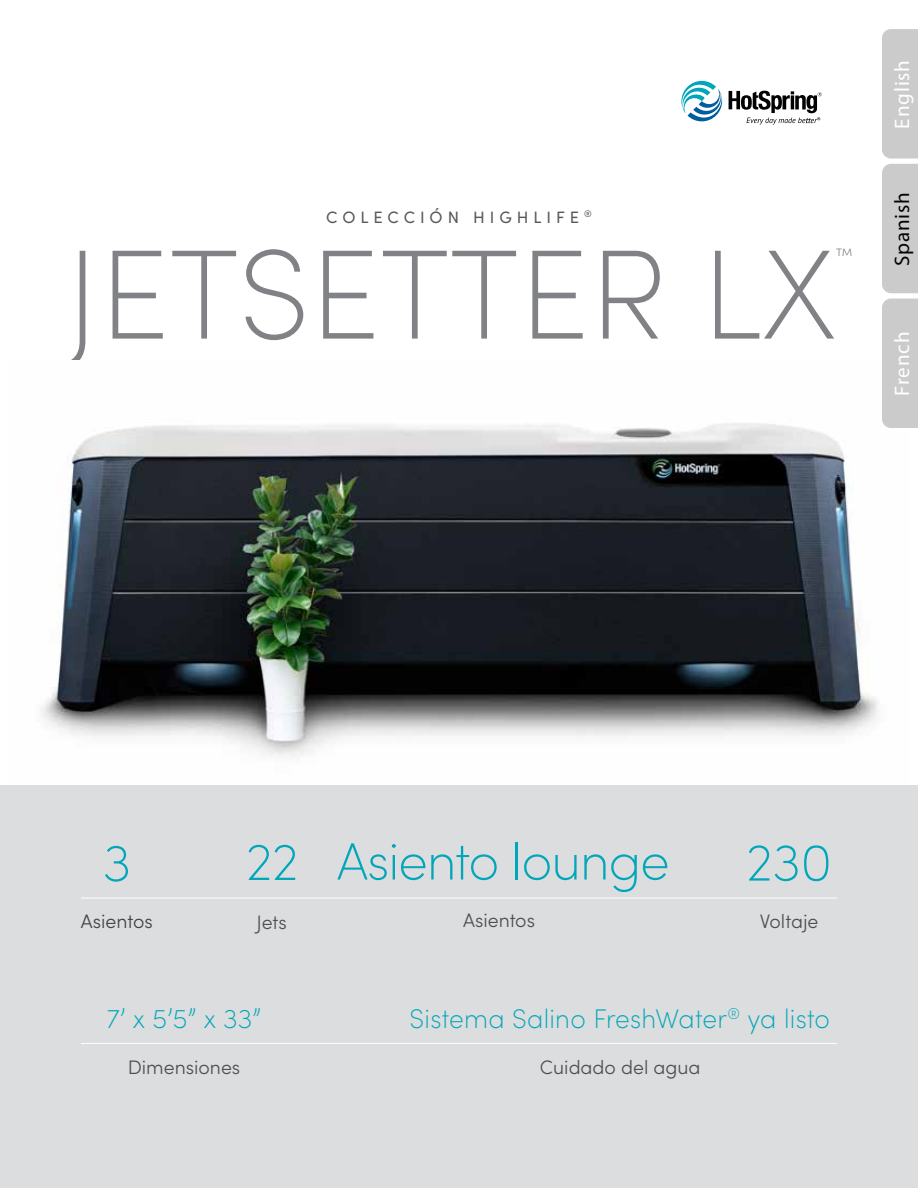
<style>
.page{position:relative;width:918px;height:1188px;background:#fff}
.page>*{position:absolute;margin:0;border:0;box-sizing:border-box;transform-origin:0 0}
.t1{font:200 127.5px "Sofia Pro";color:#808285}
.t2{font:200 52.5px "Sofia Pro";letter-spacing:-.02em;color:#00a6b9}
.t3{font:200 27px "Sofia Pro";letter-spacing:.01em;color:#00a6b9}
.t4{font:21px "Myriad Pro";letter-spacing:.04em;color:#fff}
.t5{font:21px "Myriad Pro";letter-spacing:.04em;color:#040503}
.t6{font:300 19.5px "Sofia Pro";color:#4d4d4f}
.t7{font:300 19.5px "Sofia Pro";color:#414042}
.t8{font:200 18px "Sofia Pro";color:#808285}
.t9{font:16.5px "Sofia Pro";letter-spacing:.3em;color:#58595b}
</style>
<div class="page">
<svg style="left:681px;top:80px;width:141px;height:45px"></svg>
<img style="left:41px;top:423px;width:837px;height:334px">
<div style="left:0;top:785px;width:918px;height:403px;background:#dcddde"></div>
<hr style="left:81px;top:898px;width:756px;height:1px;background:#fff">
<hr style="left:81px;top:1043px;width:756px;height:1px;background:#fff">
<div style="left:882px;top:299px;width:36px;height:129px;background:#cbcbcb"></div>
<div style="left:882px;top:29px;width:36px;height:264px;background:#cbcbcb"></div>
<p class="t9" style="left:326px;top:205px;width:267px">COLECCIÓN HIGHLIFE <sup>®</sup></p>
<h1 class="t1" style="left:65px;top:202px;width:772px">JETSETTER LX</h1>
<p class="t8" style="left:836px;top:241px;width:19px">™</p>
<p class="t4" style="left:889px;top:129px;width:70px;rotate:-90deg">English</p>
<p class="t5" style="left:889px;top:266px;width:76px;rotate:-90deg">Spanish</p>
<p class="t4" style="left:889px;top:396px;width:65px;rotate:-90deg">French</p>
<h2 class="t2" style="left:103px;top:825px;width:30px">3</h2>
<p class="t7" style="left:81px;top:907px;width:73px">Asientos</p>
<h2 class="t2" style="left:246px;top:824px;width:54px">22</h2>
<p class="t6" style="left:257px;top:908px;width:32px">Jets</p>
<h3 class="t3" style="left:107px;top:999px;width:156px">7’ x 5’5” x 33”</h3>
<p class="t6" style="left:128px;top:1054px;width:114px">Dimensiones</p>
<h2 class="t2" style="left:337px;top:823px;width:334px">Asiento lounge</h2>
<p class="t6" style="left:463px;top:907px;width:73px">Asientos</p>
<h2 class="t2" style="left:746px;top:825px;width:87px">230</h2>
<p class="t6" style="left:760px;top:907px;width:60px">Voltaje</p>
<h3 class="t3" style="left:410px;top:999px;width:422px">Sistema Salino FreshWater<sup>®</sup> ya listo</h3>
<p class="t6" style="left:540px;top:1054px;width:162px">Cuidado del agua</p>
</div>
